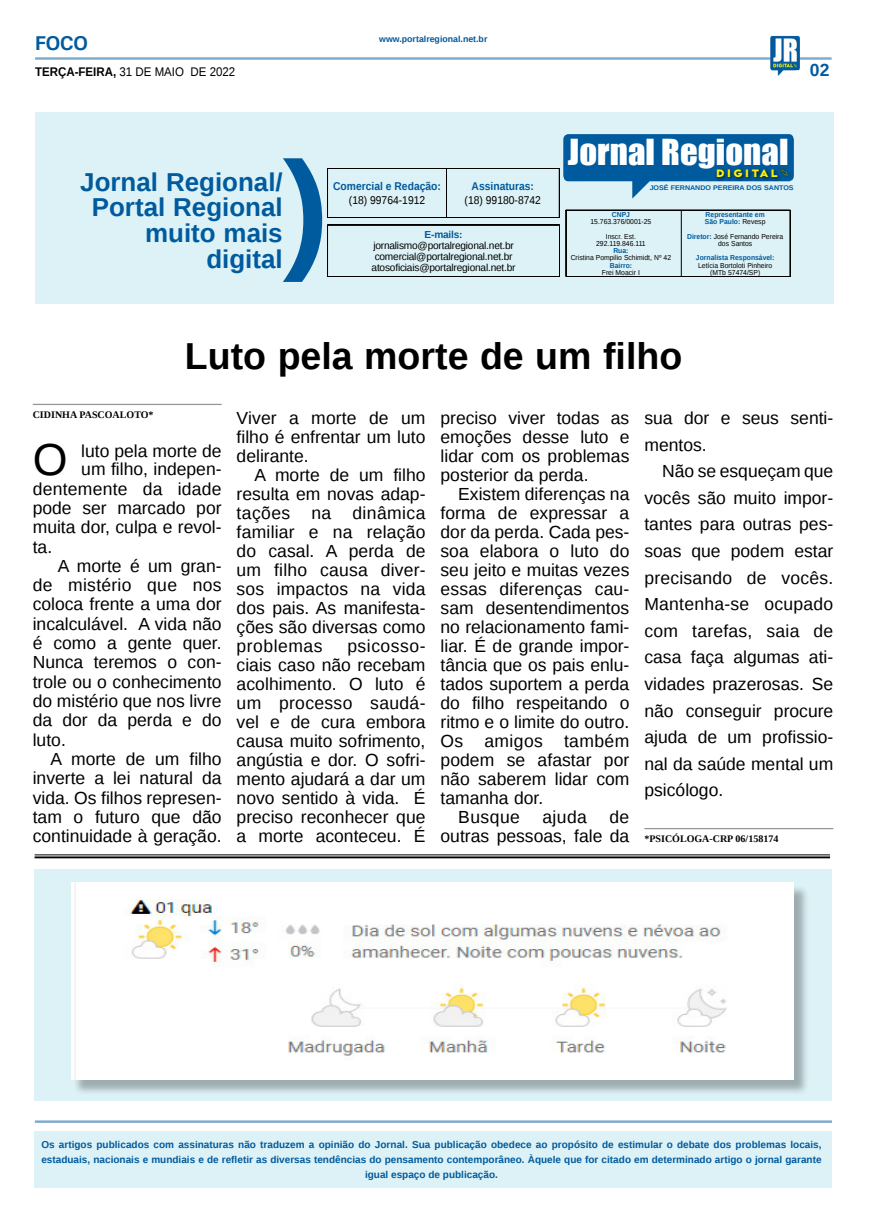
<style>
.page{position:relative;width:869px;height:1223px;background:#fff}
.page>*{position:absolute;margin:0;border:0;box-sizing:border-box;transform-origin:0 0}
.MATÉRIA{font:44.75px "Liberation Sans";color:#000}
.TÍTULO{font:700 37.5px "Liberation Sans";color:#000}
.t1{font:33px "Impact";color:#fff;scale:1.05 1}
.TÍTULO-2{font:700 25.88px/26px "Liberation Sans";color:#005b9e;text-align:right}
.TITULO_PG{font:700 20px "Univers";color:#005a9e}
.MATÉRIA-2{font:17.5px/19px "Liberation Sans";color:#000;text-align:justify}
.TÍTULO-3{font:700 17.5px "Liberation Sans";color:#005a9e}
.DATA_PG{font:12.5px "Liberation Sans";color:#000;scale:.92 1}
.t2{font:700 11.25px "Liberation Sans";color:#005b9e;scale:.92 1}
.t3{font:11.25px "Liberation Sans";color:#000;scale:.92 1}
.t4{font:800 11.12px "Neufreit";letter-spacing:.23em;color:#fff200;scale:1.08 1}
.MATÉRIA-3{font:10.12px "Liberation Sans";letter-spacing:-.02em;color:#000}
.MATÉRIA-4{font:700 10.12px "Liberation Sans";letter-spacing:-.02em;color:#005b9e}
.Jr_Legenda{font:700 10px/14.6px "Liberation Sans";color:#005b9e;text-align:center}
.CRÉDITO_NOME{font:700 10px "Liberation Serif";color:#000}
.DATA_PG-2{font:700 8.75px "Liberation Sans";color:#005a9e}
.LEGENDA{font:7.25px "Liberation Sans";color:#000;scale:.94 1}
.LEGENDA-2{font:700 7.25px "Liberation Sans";color:#005b9e;scale:.94 1}
.TÍTULO-4{font:700 6.75px "Liberation Sans";color:#005b9e;scale:1.05 1}
.s1{font-weight:700}
.s2{font-weight:400;color:#000}
.s3{font-weight:700;color:#005b9e}
</style>
<div class="page">
<hr style="left:35px;top:57px;width:796px;height:3px;background:#005a9e">
<img style="left:769px;top:36px;width:30px;height:40px">
<div style="left:35px;top:868px;width:796px;height:232px;background:#ddf2f6"></div>
<div style="left:73px;top:884px;width:736px;height:211px;background:#000;opacity:.29"></div>
<img style="left:71px;top:882px;width:722px;height:197px">
<div style="left:35px;top:112px;width:797px;height:191px;background:#ddf2f6"></div>
<svg style="left:283px;top:134px;width:510px;height:148px"></svg>
<div style="left:35px;top:1131px;width:796px;height:56px;background:#ddf2f6"></div>
<hr style="left:35px;top:1120px;width:796px;height:2px;background:#005a9e">
<hr style="left:35px;top:854px;width:794px;height:1px;background:#000101">
<hr style="left:35px;top:856px;width:794px;height:2px;background:#000101">
<hr style="left:33px;top:404px;width:188px;height:1px;background:#939598">
<hr style="left:644px;top:828px;width:188px;height:1px;background:#939598">
<p class="TITULO_PG" style="left:35px;top:31px;width:55px">FOCO</p>
<p class="DATA_PG" style="left:35px;top:65px;width:219px"><span class="s1">TERÇA-FEIRA,</span> 31 DE MAIO DE 2022</p>
<p class="TÍTULO-2" style="left:80px;top:168px;width:204px">Jornal Regional/<br>Portal Regional muito mais digital</p>
<p class="DATA_PG-2" style="left:379px;top:33px;width:110px">www.portalregional.net.br</p>
<p class="t2" style="left:333px;top:179px;width:119px">Comercial e Redação:</p>
<p class="t3" style="left:349px;top:193px;width:84px">(18) 99764-1912</p>
<p class="t2" style="left:471px;top:179px;width:69px">Assinaturas:</p>
<p class="t3" style="left:464px;top:193px;width:84px">(18) 99180-8742</p>
<p class="MATÉRIA-4" style="left:424px;top:227px;width:40px">E-mails:</p>
<p class="MATÉRIA-3" style="left:373px;top:239px;width:142px">jornalismo@portalregional.net.br</p>
<p class="MATÉRIA-3" style="left:374px;top:251px;width:139px">comercial@portalregional.net.br</p>
<p class="MATÉRIA-3" style="left:371px;top:262px;width:145px">atosoficiais@portalregional.net.br</p>
<p class="TÍTULO-3" style="left:809px;top:58px;width:21px">02</p>
<p class="t1" style="left:567px;top:127px;width:211px">Jornal Regional</p>
<p class="t4" style="left:715px;top:166px;width:58px">DIGITAL</p>
<p class="LEGENDA-2" style="left:611px;top:209px;width:21px">CNPJ</p>
<p class="LEGENDA" style="left:590px;top:218px;width:66px">15.763.376/0001-25</p>
<p class="LEGENDA" style="left:605px;top:232px;width:33px">Inscr. Est.</p>
<p class="LEGENDA" style="left:596px;top:239px;width:54px">292.119.846.111</p>
<p class="LEGENDA-2" style="left:613px;top:246px;width:18px">Rua:</p>
<p class="LEGENDA" style="left:570px;top:254px;width:108px">Cristina Pompilio Schimidt, Nº 42</p>
<p class="LEGENDA-2" style="left:609px;top:260px;width:25px">Bairro:</p>
<p class="LEGENDA" style="left:601px;top:268px;width:42px">Frei Moacir I</p>
<p class="TÍTULO-4" style="left:649px;top:183px;width:138px">JOSÉ FERNANDO PEREIRA DOS SANTOS</p>
<p class="LEGENDA-2" style="left:705px;top:209px;width:64px">Representante em</p>
<p class="LEGENDA-2" style="left:704px;top:217px;width:66px">São Paulo: <span class="s2">Revesp</span></p>
<p class="LEGENDA" style="left:686px;top:232px;width:104px"><span class="s3">Diretor:</span> José Fernando Pereira</p>
<p class="LEGENDA" style="left:717px;top:239px;width:38px">dos Santos</p>
<p class="LEGENDA-2" style="left:695px;top:253px;width:85px">Jornalista Responsável:</p>
<p class="LEGENDA" style="left:697px;top:261px;width:80px">Letícia Bortoloti Pinheiro</p>
<p class="LEGENDA" style="left:709px;top:268px;width:55px">(MTb 57474/SP)</p>
<p class="TÍTULO" style="left:185px;top:330px;width:498px">Luto pela morte de um filho</p>
<p class="CRÉDITO_NOME" style="left:33px;top:408px;width:122px">CIDINHA PASCOALOTO*</p>
<p class="MATÉRIA" style="left:33px;top:434px;width:36px">O</p>
<p class="MATÉRIA-2" style="left:81px;top:442px;width:142px">luto pela morte de</p>
<p class="MATÉRIA-2" style="left:81px;top:460px;width:142px">um filho, indepen-</p>
<p class="MATÉRIA-2" style="left:33px;top:480px;width:190px">dentemente da idade</p>
<p class="MATÉRIA-2" style="left:33px;top:499px;width:190px">pode ser marcado por</p>
<p class="MATÉRIA-2" style="left:33px;top:518px;width:190px">muita dor, culpa e revol-</p>
<p class="MATÉRIA-2" style="left:33px;top:538px;width:21px">ta.</p>
<p class="MATÉRIA-2" style="left:33px;top:557px;width:190px;text-indent:25px">A morte é um gran&shy;de mistério que nos coloca frente a uma dor incalculável. A vida não é como a gente quer.<br>Nunca teremos o con&shy;trole ou o conhecimento do mistério que nos livre da dor da perda e do luto.</p>
<p class="MATÉRIA-2" style="left:33px;top:750px;width:190px;text-indent:18px">A morte de um filho inverte a lei natural da vida. Os filhos represen&shy;tam o futuro que dão continuidade à geração.</p>
<p class="MATÉRIA-2" style="left:236px;top:409px;width:190px">Viver a morte de um filho é enfrentar um luto delirante.</p>
<p class="MATÉRIA-2" style="left:236px;top:466px;width:190px;text-indent:18px">A morte de um filho resulta em novas adap&shy;tações na dinâmica familiar e na relação do casal. A perda de um filho causa diver&shy;sos impactos na vida dos pais. As manifesta&shy;ções são diversas como problemas</p>
<p class="MATÉRIA-2" style="left:236px;top:637px;width:190px;text-indent:111px">psicosso&shy;ciais caso não recebam acolhimento. O luto é um processo saudá&shy;vel e de cura embora causa muito sofrimento, angústia e dor. O sofri&shy;mento ajudará a dar um novo sentido à vida. É preciso reconhecer que a morte aconteceu. É</p>
<p class="MATÉRIA-2" style="left:440px;top:409px;width:190px">preciso viver todas as emoções desse luto e lidar com os problemas posterior da perda.</p>
<p class="MATÉRIA-2" style="left:440px;top:485px;width:190px;text-indent:18px">Existem diferenças na forma de expressar a dor da perda. Cada pes&shy;soa elabora o luto do seu jeito e muitas vezes essas diferenças cau&shy;sam desentendimentos no relacionamento fami&shy;liar. É de grande impor&shy;tância que os pais enlu&shy;tados suportem a perda do filho respeitando o ritmo e o limite do outro.<br>Os amigos também podem se afastar por não saberem lidar com tamanha dor.</p>
<p class="MATÉRIA-2" style="left:458px;top:808px;width:63px">Busque</p>
<p class="MATÉRIA-2" style="left:542px;top:808px;width:46px">ajuda</p>
<p class="MATÉRIA-2" style="left:440px;top:808px;width:190px;text-align:right">de<br>outras pessoas, fale da</p>
<p class="MATÉRIA-2" style="left:644px;top:405px;width:190px;line-height:26.6px">sua dor e seus senti&shy;mentos.</p>
<p class="MATÉRIA-2" style="left:644px;top:458px;width:190px;line-height:26.6px;text-indent:18px">Não se esqueçam que vocês são muito impor&shy;tantes para outras pes&shy;soas que podem estar precisando de vocês.<br>Mantenha-se ocupado com tarefas, saia de casa faça algumas ati&shy;vidades prazerosas. Se não conseguir procure ajuda de um profissio&shy;nal da saúde mental um psicólogo.</p>
<p class="CRÉDITO_NOME" style="left:644px;top:832px;width:135px">*PSICÓLOGA-CRP 06/158174</p>
<p class="Jr_Legenda" style="left:41px;top:1137px;width:781px">Os artigos publicados com assinaturas não traduzem a opinião do Jornal. Sua publicação obedece ao propósito de estimular o debate dos problemas locais, estaduais, nacionais e mundiais e de refletir as diversas tendências do pensamento contemporâneo. Àquele que for citado em determinado artigo o jornal garante igual espaço de publicação.</p>
</div>
